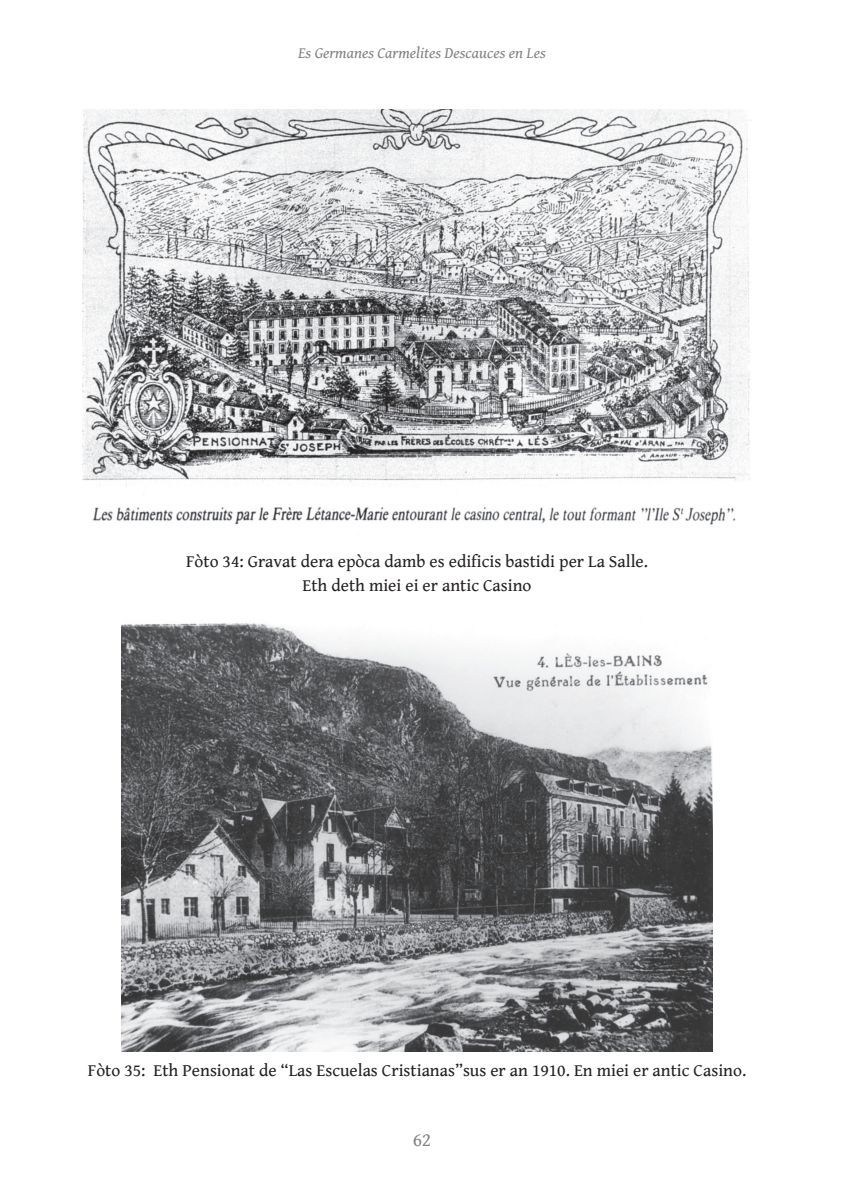
<style>
.page{position:relative;width:844px;height:1191px;background:#fff}
.page>*{position:absolute;margin:0;border:0;box-sizing:border-box;transform-origin:0 0}
.t1{font:19.25px "Gentium Book Basic";color:#808285}
.t2{font:17.5px/24.5px "Gentium Book Basic";color:#231f20;text-align:center}
.t3{font:italic 15.75px "Gentium Book Basic";color:#808285}
</style>
<div class="page">
<img style="left:121px;top:623px;width:591px;height:428px">
<img style="left:82px;top:109px;width:669px;height:416px">
<p class="t3" style="left:298px;top:42px;width:249px">Es Germanes Carmelites Descauces en Les</p>
<p class="t2" style="left:186px;top:548px;width:463px">Fòto 34: Gravat dera epòca damb es edificis bastidi per La Salle.<br>Eth deth miei ei er antic Casino</p>
<p class="t2" style="left:88px;top:1057px;width:659px">Fòto 35: Eth Pensionat de “Las Escuelas Cristianas”sus er an 1910. En miei er antic Casino.</p>
<p class="t1" style="left:412px;top:1125px;width:20px">62</p>
</div>
